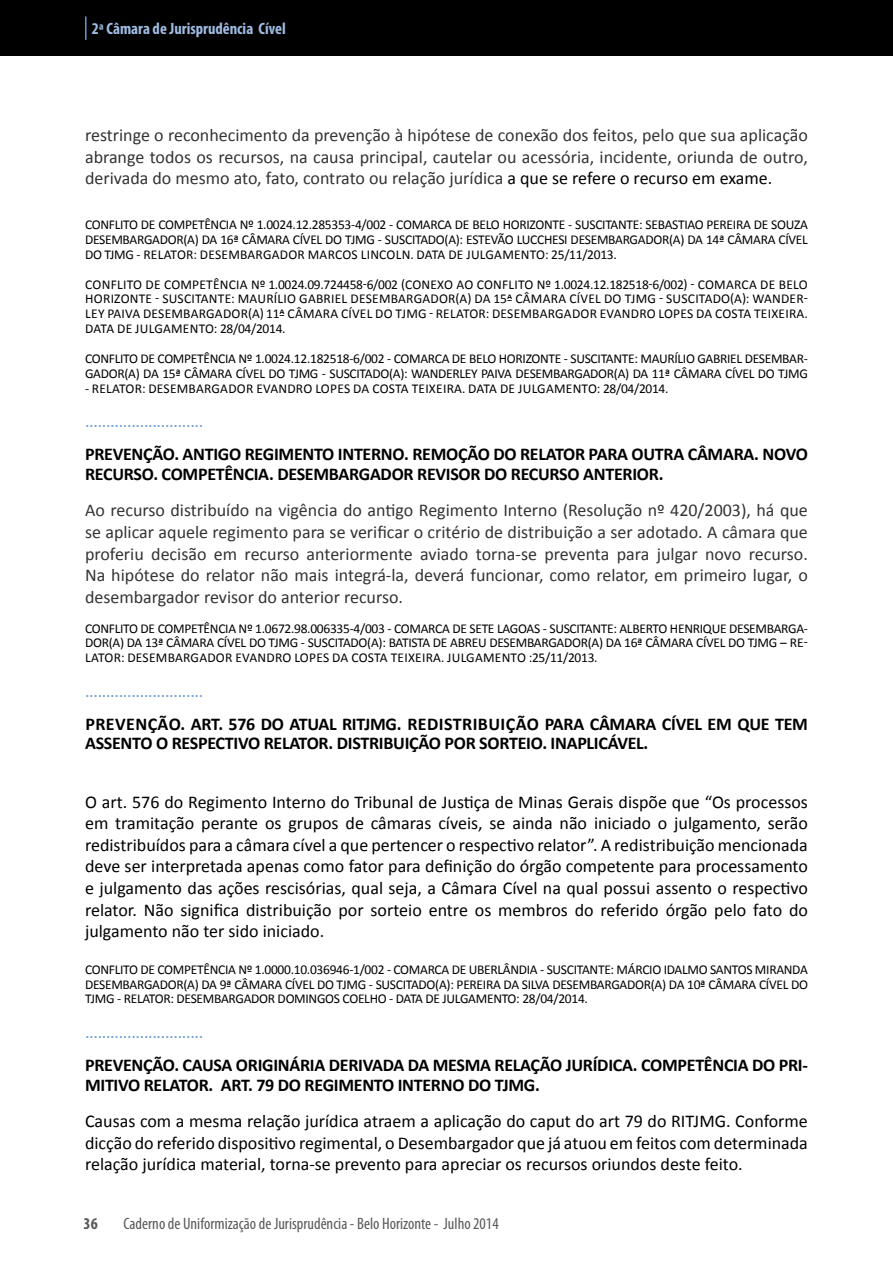
<style>
.page{position:relative;width:893px;height:1263px;background:#fff}
.page>*{position:absolute;margin:0;border:0;box-sizing:border-box;transform-origin:0 0}
.t1{font:18px/21.6px "Calibri";color:#000;text-align:justify}
.t2{font:18px/21.6px "Calibri";color:#333;text-align:justify}
.t3{font:700 18px/19.8px "Calibri";letter-spacing:-.015em;color:#000}
.t4{font:18px "Calibri";color:#6699d1}
.t5{font:condensed 16.5px "Myriad Pro";color:#58595b}
.t6{font:700 condensed 16.5px "Myriad Pro";color:#9fbbe2}
.t7{font:700 condensed 16.5px "Myriad Pro";color:#58595b}
.t8{font:13.5px/14.9px "Calibri";letter-spacing:-.02em;color:#000;text-align:justify}
.t9{font:13.5px "Calibri";letter-spacing:.015em;color:#000}
.s1{color:#000}
</style>
<div class="page">
<div style="left:0;top:0;width:893px;height:56px;background:#000"></div>
<hr style="left:85px;top:16px;width:2px;height:24px;background:#6699d1">
<p class="t6" style="left:92px;top:18px;width:195px">2ª Câmara de Jurisprudência Cível</p>
<p class="t2" style="left:85px;top:124px;width:724px">restringe o reconhecimento da prevenção à hipótese de conexão dos feitos, pelo que sua aplicação abrange todos os recursos, na causa principal, cautelar ou acessória, incidente, oriunda de outro, derivada do mesmo ato, fato, contrato ou relação jurídica <span class="s1">a que se refere o recurso em exame.</span></p>
<p class="t8" style="left:85px;top:217px;width:724px">CONFLITO DE COMPETÊNCIA Nº 1.0024.12.285353-4/002 - COMARCA DE BELO HORIZONTE - SUSCITANTE: SEBASTIAO PEREIRA DE SOUZA DESEMBARGADOR(A) DA 16ª CÂMARA CÍVEL DO TJMG - SUSCITADO(A): ESTEVÃO LUCCHESI DESEMBARGADOR(A) DA 14ª CÂMARA CÍVEL DO TJMG - Relator</p>
<p class="t9" style="left:194px;top:246px;width:135px">: DesEMBARGADOR Marcos</p>
<p class="t8" style="left:361px;top:247px;width:14px">Lincoln</p>
<p class="t8" style="left:410px;top:247px;width:65px">. Data dejulgamento</p>
<p class="t8" style="left:545px;top:247px;width:73px">: 25/11/2013.</p>
<p class="t8" style="left:85px;top:277px;width:724px">CONFLITO DE COMPETÊNCIA Nº 1.0024.09.724458-6/002 (CONEXO AO CONFLITO Nº 1.0024.12.182518-6/002) - COMARCA DE BELO HORIZONTE - SUSCITANTE: MAURÍLIO GABRIEL DESEMBARGADOR(A) DA 15ª CÂMARA CÍVEL DO TJMG - SUSCITADO(A): WANDER-LEY PAIVA DESEMBARGADOR(A) 11ª CÂMARA CÍVEL DO TJMG - Relator</p>
<p class="t9" style="left:486px;top:305px;width:130px">: DesEMBARGADOR Evandro</p>
<p class="t8" style="left:658px;top:306px;width:14px">Lopes</p>
<p class="t8" style="left:696px;top:306px;width:35px">da Costa</p>
<p class="t8" style="left:754px;top:306px;width:14px">Teixeira</p>
<p class="t8" style="left:804px;top:306px;width:5px">.</p>
<p class="t8" style="left:85px;top:321px;width:59px">Data dejulgamento</p>
<p class="t8" style="left:214px;top:321px;width:73px">: 28/04/2014.</p>
<p class="t8" style="left:85px;top:351px;width:724px">CONFLITO DE COMPETÊNCIA Nº 1.0024.12.182518-6/002 - COMARCA DE BELO HORIZONTE - SUSCITANTE: MAURÍLIO GABRIEL DESEMBAR-<br>GADOR(A) DA 15ª CÂMARA CÍVEL DO TJMG - SUSCITADO(A): WANDERLEY PAIVA DESEMBARGADOR(A) DA 11ª CÂMARA CÍVEL DO TJMG</p>
<p class="t8" style="left:85px;top:381px;width:23px">- Relator</p>
<p class="t9" style="left:142px;top:380px;width:131px">: DesEMBARGADOR Evandro</p>
<p class="t8" style="left:315px;top:381px;width:14px">Lopes</p>
<p class="t8" style="left:353px;top:381px;width:35px">da Costa</p>
<p class="t8" style="left:412px;top:381px;width:14px">Teixeira</p>
<p class="t8" style="left:462px;top:381px;width:65px">. Data dejulgamento</p>
<p class="t8" style="left:597px;top:381px;width:73px">: 28/04/2014.</p>
<h1 class="t4" style="left:85px;top:410px;width:120px">............................</h1>
<h1 class="t3" style="left:85px;top:444px;width:724px">PREVENÇÃO. ANTIGO REGIMENTO INTERNO. REMOÇÃO DO RELATOR PARA OUTRA CÂMARA. NOVO<br>RECURSO. COMPETÊNCIA. DESEMBARGADOR REVISOR DO RECURSO ANTERIOR.</h1>
<p class="t2" style="left:85px;top:500px;width:724px">Ao recurso distribuído na vigência do antigo Regimento Interno (Resolução nº 420/2003), há que se aplicar aquele regimento para se verificar o critério de distribuição a ser adotado. A câmara que proferiu decisão em recurso anteriormente aviado torna-se preventa para julgar novo recurso.<br>Na hipótese do relator não mais integrá-la, deverá funcionar, como relator, em primeiro lugar, o desembargador revisor do anterior recurso.</p>
<p class="t8" style="left:85px;top:621px;width:724px">CONFLITO DE COMPETÊNCIA Nº 1.0672.98.006335-4/003 - COMARCA DE SETE LAGOAS - SUSCITANTE: ALBERTO HENRIQUE DESEMBARGA-DOR(A) DA 13ª CÂMARA CÍVEL DO TJMG - SUSCITADO(A): BATISTA DE ABREU DESEMBARGADOR(A) DA 16ª CÂMARA CÍVEL DO TJMG – Re&shy;lator</p>
<p class="t9" style="left:121px;top:649px;width:131px">: DesEMBARGADOR Evandro</p>
<p class="t8" style="left:294px;top:650px;width:14px">Lopes</p>
<p class="t8" style="left:332px;top:650px;width:35px">da Costa</p>
<p class="t8" style="left:391px;top:650px;width:14px">Teixeira</p>
<p class="t8" style="left:441px;top:650px;width:20px">. Julgamento</p>
<p class="t8" style="left:529px;top:650px;width:70px">:25/11/2013.</p>
<h1 class="t4" style="left:85px;top:680px;width:120px">............................</h1>
<h1 class="t3" style="left:85px;top:714px;width:343px">PREVENÇÃO. ART. 576 DO ATUAL RITJMG. REDISTRIBUIÇÃO</h1>
<h1 class="t3" style="left:85px;top:714px;width:724px;text-indent:460px">PARA CÂMARA CÍVEL EM QUE TEM<br>ASSENTO O RESPECTIVO RELATOR. DISTRIBUIÇÃO POR SORTEIO. INAPLICÁVEL.</h1>
<p class="t1" style="left:85px;top:791px;width:724px">O art. 576 do Regimento Interno do Tribunal de Justiça de Minas Gerais dispõe que “Os processos em tramitação perante os grupos de câmaras cíveis, se ainda não iniciado o julgamento, serão redistribuídos para a câmara cível a que pertencer o respectivo relator”. A redistribuição mencionada deve ser interpretada apenas como fator para definição do órgão competente para processamento e julgamento das ações rescisórias, qual seja, a Câmara Cível na qual possui assento o respectivo relator. Não significa distribuição por sorteio entre os membros do referido órgão pelo fato do julgamento não ter sido iniciado.</p>
<p class="t8" style="left:85px;top:962px;width:724px">CONFLITO DE COMPETÊNCIA Nº 1.0000.10.036946-1/002 - COMARCA DE UBERLÂNDIA - SUSCITANTE: MÁRCIO IDALMO SANTOS MIRANDA DESEMBARGADOR(A) DA 9ª CÂMARA CÍVEL DO TJMG - SUSCITADO(A): PEREIRA DA SILVA DESEMBARGADOR(A) DA 10ª CÂMARA CÍVEL DO TJMG - RELATOR: DESEMBARGADOR DOMINGOS COELHO - DATA DE JULGAMENTO: 28/04/2014.</p>
<h1 class="t4" style="left:85px;top:1021px;width:120px">............................</h1>
<h1 class="t3" style="left:85px;top:1055px;width:724px">PREVENÇÃO. CAUSA ORIGINÁRIA DERIVADA DA MESMA RELAÇÃO JURÍDICA. COMPETÊNCIA DO PRI-<br>MITIVO RELATOR. ART. 79 DO REGIMENTO INTERNO DO TJMG.</h1>
<p class="t1" style="left:85px;top:1110px;width:724px">Causas com a mesma relação jurídica atraem a aplicação do caput do art 79 do RITJMG. Conforme dicção do referido dispositivo regimental, o Desembargador que já atuou em feitos com determinada relação jurídica material, torna-se prevento para apreciar os recursos oriundos deste feito.</p>
<p class="t7" style="left:84px;top:1213px;width:16px">36</p>
<p class="t5" style="left:124px;top:1214px;width:376px">Caderno de Uniformização de Jurisprudência - Belo Horizonte - Julho 2014</p>
</div>
